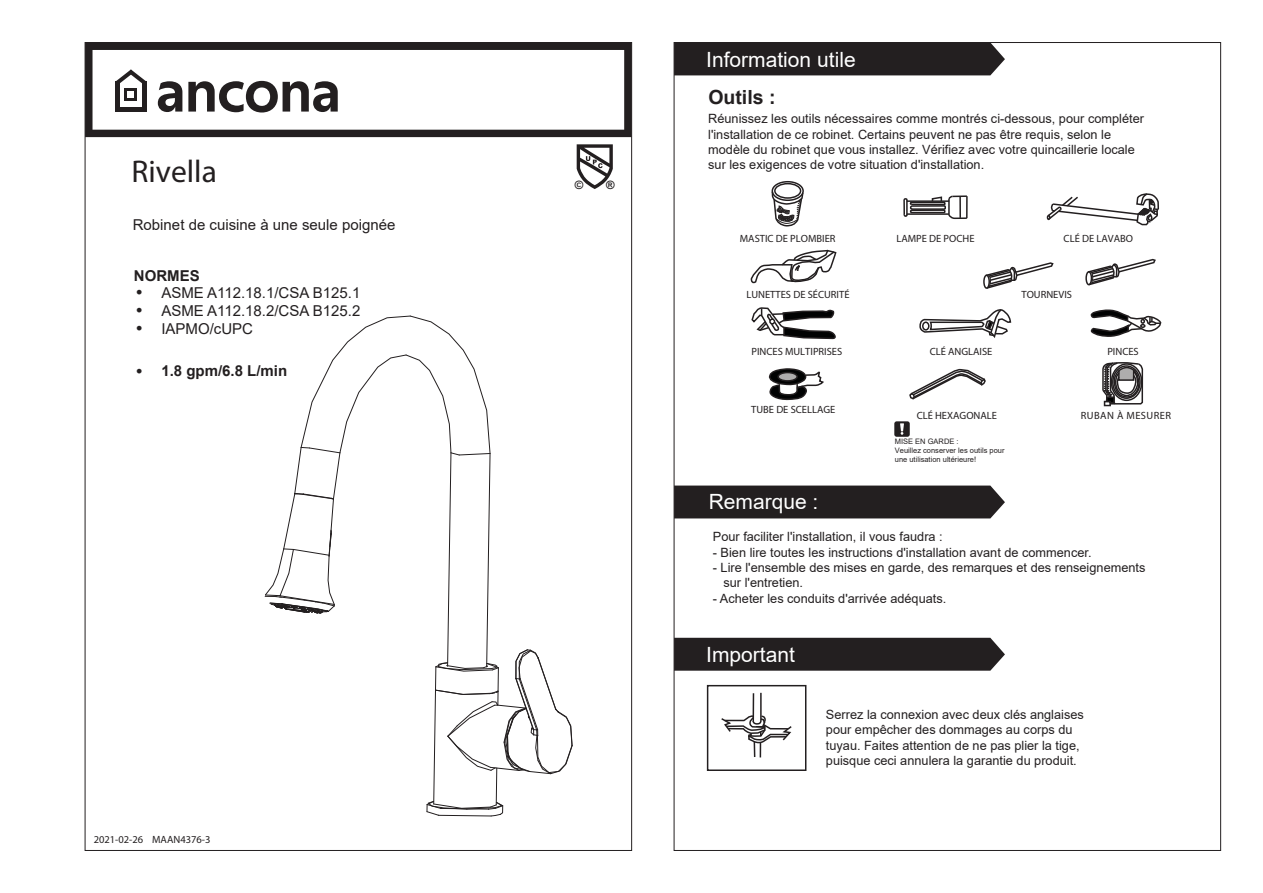
<style>
.page{position:relative;width:1263px;height:893px;background:#fff}
.page>*{position:absolute;margin:0;border:0;box-sizing:border-box;transform-origin:0 0}
.t1{font:31.5px "Myriad Pro";color:#231f20}
.t2{font:22.5px/18.1px "Myriad Pro";color:#231f20;text-align:justify}
.t3{font:21px "Arial";color:#fff}
.t4{font:700 19.5px "Arial";color:#231f20}
.t5{font:15px/18px "Arial";color:#231f20;text-align:justify}
.t6{font:700 15px "Arial";color:#231f20}
.t7{font:12.75px/15.3px "Arial";color:#231f20}
.t8{font:700 11.55px "Arial";color:#231f20}
.t9{font:10.5px "Myriad Pro";color:#231f20}
.t10{font:10.5px "Myriad Pro";letter-spacing:.04em;color:#231f20}
.t11{font:7.5px/9px "Arial";color:#231f20}
</style>
<div class="page">
<svg style="left:577px;top:144px;width:36px;height:45px"></svg>
<div style="left:674px;top:43px;width:331px;height:32px;background:#231f20"></div>
<svg style="left:85px;top:43px;width:547px;height:94px"></svg>
<svg style="left:158px;top:81px;width:24px;height:31px"></svg>
<svg style="left:188px;top:81px;width:150px;height:32px"></svg>
<hr style="left:142px;top:81px;width:4px;height:31px;background:#231f20">
<hr style="left:116px;top:81px;width:4px;height:31px;background:#231f20">
<hr style="left:116px;top:108px;width:30px;height:4px;background:#231f20">
<svg style="left:116px;top:69px;width:30px;height:32px"></svg>
<svg style="left:265px;top:315px;width:308px;height:502px"></svg>
<svg style="left:903px;top:195px;width:65px;height:25px"></svg>
<svg style="left:1046px;top:193px;width:113px;height:33px"></svg>
<svg style="left:750px;top:249px;width:87px;height:35px"></svg>
<svg style="left:1090px;top:309px;width:72px;height:28px"></svg>
<svg style="left:751px;top:307px;width:85px;height:33px"></svg>
<svg style="left:919px;top:309px;width:93px;height:29px"></svg>
<div style="left:922px;top:321px;width:7px;height:10px;border:2px solid #231f20;border-radius:50%"></div>
<div style="left:771px;top:181px;width:33px;height:20px;border:2px solid #231f20;border-radius:50%"></div>
<div style="left:774px;top:183px;width:27px;height:16px;border:2px solid #231f20;border-radius:50%"></div>
<svg style="left:771px;top:190px;width:33px;height:37px"></svg>
<div style="left:983px;top:275px;width:7px;height:14px;border:2px solid #231f20;border-radius:50%"></div>
<svg style="left:984px;top:262px;width:70px;height:27px"></svg>
<div style="left:1085px;top:271px;width:7px;height:14px;border:2px solid #231f20;border-radius:50%"></div>
<svg style="left:1086px;top:258px;width:70px;height:28px"></svg>
<svg style="left:768px;top:368px;width:56px;height:32px"></svg>
<svg style="left:909px;top:369px;width:77px;height:31px"></svg>
<svg style="left:1102px;top:362px;width:42px;height:44px"></svg>
<svg style="left:894px;top:421px;width:16px;height:16px"></svg>
<svg style="left:721px;top:692px;width:71px;height:65px"></svg>
<div style="left:707px;top:685px;width:99px;height:86px;border:2px solid #231f20"></div>
<div style="left:674px;top:486px;width:331px;height:32px;background:#231f20"></div>
<div style="left:674px;top:638px;width:331px;height:33px;background:#231f20"></div>
<h1 class="t1" style="left:132px;top:152px;width:87px">Rivella</h1>
<p class="t5" style="left:133px;top:216px;width:264px">Robinet de cuisine à une seule poignée</p>
<p class="t6" style="left:134px;top:265px;width:67px">NORMES</p>
<p class="t5" style="left:161px;top:283px;width:201px">ASME A112.18.1/CSA B125.1<br>ASME A112.18.2/CSA B125.2<br>IAPMO/cUPC</p>
<p class="t6" style="left:161px;top:360px;width:127px">1.8 gpm/6.8 L/min</p>
<h2 class="t2" style="left:136px;top:281px;width:8px">• • •</h2>
<h2 class="t2" style="left:136px;top:360px;width:8px">•</h2>
<p class="t9" style="left:94px;top:833px;width:118px">2021-02-26 MAAN4376-3</p>
<p class="t8" style="left:575px;top:177px;width:10px">©</p>
<p class="t8" style="left:606px;top:177px;width:10px">®</p>
<h3 class="t3" style="left:706px;top:45px;width:151px">Information utile</h3>
<h3 class="t4" style="left:708px;top:84px;width:69px">Outils :</h3>
<p class="t7" style="left:708px;top:111px;width:437px">Réunissez les outils nécessaires comme montrés ci-dessous, pour compléter l'installation de ce robinet. Certains peuvent ne pas être requis, selon le modèle du robinet que vous installez. Vérifiez avec votre quincaillerie locale sur les exigences de votre situation d'installation.</p>
<p class="t9" style="left:740px;top:232px;width:97px">MASTIC DE PLOMBIER</p>
<p class="t9" style="left:896px;top:232px;width:80px">LAMPE DE POCHE</p>
<p class="t9" style="left:1064px;top:232px;width:71px">CLÉ DE LAVABO</p>
<p class="t9" style="left:746px;top:288px;width:104px">LUNETTES DE SÉCURITÉ</p>
<p class="t9" style="left:1021px;top:288px;width:52px">TOURNEVIS</p>
<p class="t9" style="left:751px;top:345px;width:92px">PINCES MULTIPRISES</p>
<p class="t9" style="left:930px;top:345px;width:64px">CLÉ ANGLAISE</p>
<p class="t9" style="left:1107px;top:345px;width:33px">PINCES</p>
<p class="t9" style="left:751px;top:403px;width:86px">TUBE DE SCELLAGE</p>
<h3 class="t3" style="left:709px;top:487px;width:111px">Remarque :</h3>
<p class="t9" style="left:917px;top:409px;width:82px">CLÉ HEXAGONALE</p>
<p class="t10" style="left:1081px;top:409px;width:92px">RUBAN À MESURER</p>
<p class="t11" style="left:895px;top:436px;width:111px">MISE EN GARDE :<br>Veuillez conserver les outils pour une utilisation ultérieure!</p>
<p class="t7" style="left:713px;top:529px;width:231px">Pour faciliter l'installation, il vous faudra :</p>
<p class="t7" style="left:713px;top:544px;width:380px">- Bien lire toutes les instructions d'installation avant de commencer.</p>
<p class="t7" style="left:723px;top:560px;width:423px;text-indent:-11px">- Lire l'ensemble des mises en garde, des remarques et des renseignements sur l'entretien.</p>
<p class="t7" style="left:713px;top:590px;width:235px">- Acheter les conduits d'arrivée adéquats.</p>
<h3 class="t3" style="left:706px;top:640px;width:90px">Important</h3>
<p class="t7" style="left:826px;top:707px;width:259px">Serrez la connexion avec deux clés anglaises pour empêcher des dommages au corps du tuyau. Faites attention de ne pas plier la tige, puisque ceci annulera la garantie du produit.</p>
</div>
